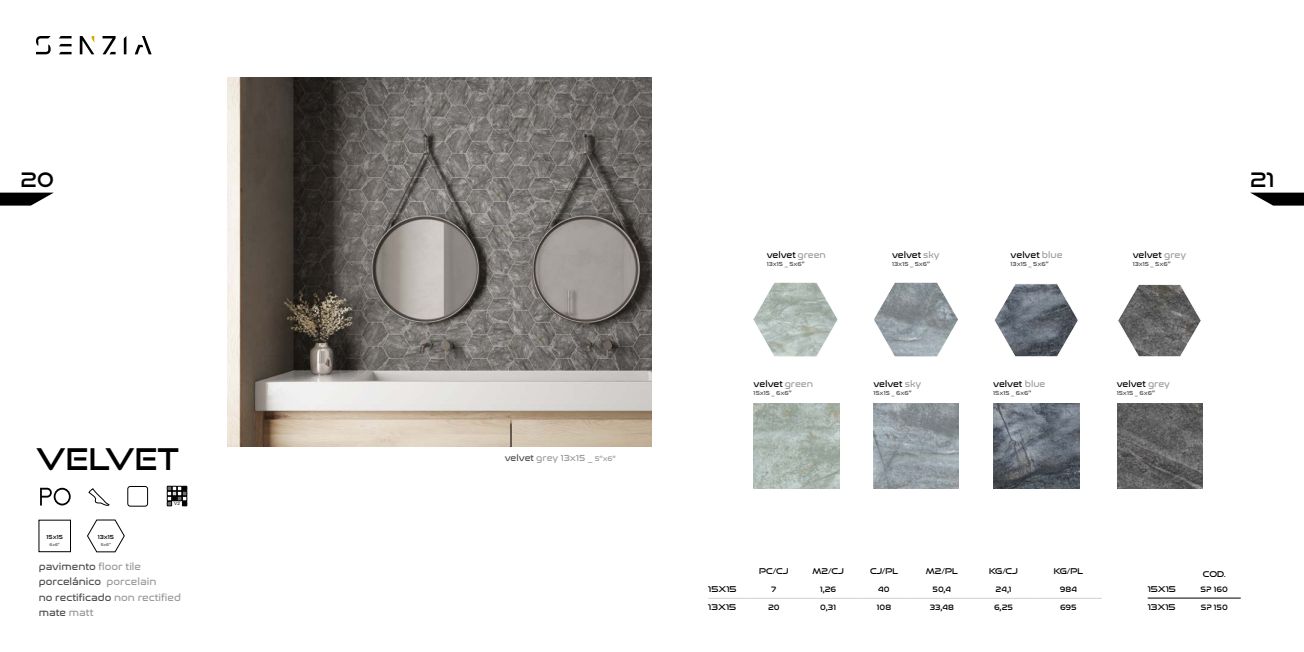
<style>
.page{position:relative;width:1304px;height:652px;background:#fff}
.page>*{position:absolute;margin:0;border:0;box-sizing:border-box;transform-origin:0 0}
.t1{font:30px "Good Times Rg";color:#000}
.t2{font:20px "Good Times Rg";color:#000}
.t3{font:10px/15.4px "Nasalization Rg";color:#4d4d4d}
.t4{font:9px "Nasalization Rg";color:#000}
.t5{font:9px "Nasalization Rg";color:#9b9b9a}
.t6{font:8px "Good Times Rg";color:#000}
.t7{font:8px "Nasalization Rg";color:#000}
.t8{font:6px "Nasalization Rg";color:#4d4d4d}
.t9{font:6px "Nasalization Rg";color:#000}
.t10{font:4.5px "Arial";color:#000}
.t11{font:4px "Nasalization Rg";color:#4d4d4d}
.s1{color:#999}
.s2{color:#4d4d4d}
.s3{font-size:7px}
.s4{color:#9b9b9a}
</style>
<div class="page">
<div style="left:128px;top:486px;width:20px;height:20px;border:1px solid #000;border-radius:3px"></div>
<svg style="left:167px;top:486px;width:20px;height:20px"></svg>
<svg style="left:40px;top:488px;width:31px;height:18px"></svg>
<svg style="left:88px;top:489px;width:21px;height:17px"></svg>
<img style="left:228px;top:77px;width:424px;height:369px">
<div style="left:39px;top:520px;width:32px;height:32px;border:1px solid #000"></div>
<svg style="left:87px;top:520px;width:38px;height:32px"></svg>
<svg style="left:0;top:193px;width:53px;height:13px"></svg>
<svg style="left:124px;top:36px;width:2px;height:18px"></svg>
<svg style="left:59px;top:36px;width:13px;height:2px"></svg>
<svg style="left:59px;top:44px;width:13px;height:2px"></svg>
<svg style="left:59px;top:52px;width:13px;height:2px"></svg>
<svg style="left:80px;top:36px;width:14px;height:18px"></svg>
<svg style="left:36px;top:36px;width:15px;height:18px"></svg>
<svg style="left:135px;top:36px;width:17px;height:18px"></svg>
<svg style="left:103px;top:36px;width:13px;height:18px"></svg>
<hr style="left:708px;top:598px;width:40px;height:1px;background:#d0d0d0">
<hr style="left:748px;top:598px;width:52px;height:1px;background:#d0d0d0">
<hr style="left:800px;top:598px;width:56px;height:1px;background:#d0d0d0">
<hr style="left:856px;top:598px;width:56px;height:1px;background:#d0d0d0">
<hr style="left:912px;top:598px;width:60px;height:1px;background:#d0d0d0">
<hr style="left:972px;top:598px;width:63px;height:1px;background:#d0d0d0">
<hr style="left:1035px;top:598px;width:67px;height:1px;background:#d0d0d0">
<hr style="left:1148px;top:598px;width:40px;height:1px;background:#000">
<hr style="left:1188px;top:598px;width:53px;height:1px;background:#000">
<img style="left:874px;top:403px;width:85px;height:85px">
<img style="left:994px;top:403px;width:85px;height:86px">
<img style="left:1117px;top:403px;width:85px;height:85px">
<img style="left:754px;top:403px;width:85px;height:86px">
<svg style="left:1251px;top:193px;width:53px;height:13px"></svg>
<svg style="left:753px;top:282px;width:85px;height:75px"></svg>
<svg style="left:994px;top:283px;width:84px;height:74px"></svg>
<svg style="left:1118px;top:284px;width:83px;height:73px"></svg>
<svg style="left:874px;top:282px;width:84px;height:75px"></svg>
<h2 class="t2" style="left:21px;top:167px;width:35px">20</h2>
<h1 class="t1" style="left:36px;top:441px;width:144px">VELVET</h1>
<p class="t10" style="left:174px;top:500px;width:7px">V2</p>
<p class="t9" style="left:47px;top:532px;width:18px">15x15</p>
<p class="t9" style="left:98px;top:532px;width:18px">13x15</p>
<p class="t11" style="left:50px;top:541px;width:12px">6x6”</p>
<p class="t11" style="left:101px;top:541px;width:12px">5x6”</p>
<p class="t3" style="left:39px;top:557px;width:104px">pavimento <span class="s1">floor tile</span></p>
<p class="t3" style="left:39px;top:588px;width:144px">no rectificado <span class="s1">non rectified </span>mate <span class="s1">matt</span></p>
<p class="t3" style="left:39px;top:572px;width:119px">porcelánico <span class="s1">porcelain</span></p>
<p class="t5" style="left:505px;top:449px;width:113px"><span class="s2">velvet</span> grey 13x15 _ <span class="s3">5”x6”</span></p>
<p class="t4" style="left:767px;top:247px;width:61px">velvet <span class="s4">green</span></p>
<p class="t8" style="left:767px;top:258px;width:39px">13x15 _ 5x6”</p>
<p class="t4" style="left:754px;top:376px;width:61px">velvet <span class="s4">green</span></p>
<p class="t8" style="left:754px;top:387px;width:40px">15x15 _ 6x6”</p>
<p class="t4" style="left:892px;top:247px;width:49px">velvet <span class="s4">sky</span></p>
<p class="t8" style="left:892px;top:258px;width:39px">13x15 _ 5x6”</p>
<p class="t4" style="left:873px;top:376px;width:50px">velvet <span class="s4">sky</span></p>
<p class="t8" style="left:873px;top:387px;width:40px">15x15 _ 6x6”</p>
<p class="t4" style="left:1011px;top:247px;width:53px">velvet <span class="s4">blue</span></p>
<p class="t8" style="left:1011px;top:258px;width:39px">13x15 _ 5x6”</p>
<p class="t4" style="left:993px;top:376px;width:54px">velvet <span class="s4">blue</span></p>
<p class="t8" style="left:993px;top:387px;width:40px">15x15 _ 6x6”</p>
<p class="t4" style="left:1133px;top:247px;width:55px">velvet <span class="s4">grey</span></p>
<p class="t8" style="left:1133px;top:258px;width:39px">13x15 _ 5x6”</p>
<p class="t4" style="left:1117px;top:376px;width:55px">velvet <span class="s4">grey</span></p>
<p class="t8" style="left:1117px;top:387px;width:40px">15x15 _ 6x6”</p>
<h2 class="t2" style="left:1250px;top:167px;width:26px">21</h2>
<p class="t6" style="left:759px;top:566px;width:31px">PC/CJ</p>
<p class="t6" style="left:813px;top:566px;width:33px">M2/CJ</p>
<p class="t6" style="left:870px;top:566px;width:30px">CJ/PL</p>
<p class="t6" style="left:926px;top:566px;width:33px">M2/PL</p>
<p class="t6" style="left:989px;top:566px;width:30px">KG/CJ</p>
<p class="t6" style="left:1054px;top:566px;width:31px">KG/PL</p>
<p class="t6" style="left:708px;top:584px;width:30px">15X15</p>
<p class="t7" style="left:771px;top:582px;width:7px">7</p>
<p class="t7" style="left:820px;top:582px;width:18px">1,26</p>
<p class="t7" style="left:878px;top:582px;width:13px">40</p>
<p class="t7" style="left:932px;top:582px;width:20px">50,4</p>
<p class="t7" style="left:995px;top:582px;width:18px">24,1</p>
<p class="t7" style="left:1060px;top:582px;width:19px">984</p>
<p class="t6" style="left:708px;top:602px;width:29px">13X15</p>
<p class="t7" style="left:768px;top:600px;width:13px">20</p>
<p class="t7" style="left:820px;top:600px;width:17px">0,31</p>
<p class="t7" style="left:877px;top:600px;width:16px">108</p>
<p class="t7" style="left:930px;top:600px;width:26px">33,48</p>
<p class="t7" style="left:994px;top:600px;width:20px">6,25</p>
<p class="t7" style="left:1060px;top:600px;width:18px">695</p>
<p class="t6" style="left:1203px;top:569px;width:25px">COD.</p>
<p class="t6" style="left:1148px;top:584px;width:30px">15X15</p>
<p class="t7" style="left:1201px;top:582px;width:29px">SP 160</p>
<p class="t6" style="left:1148px;top:602px;width:29px">13X15</p>
<p class="t7" style="left:1201px;top:600px;width:29px">SP 150</p>
</div>
